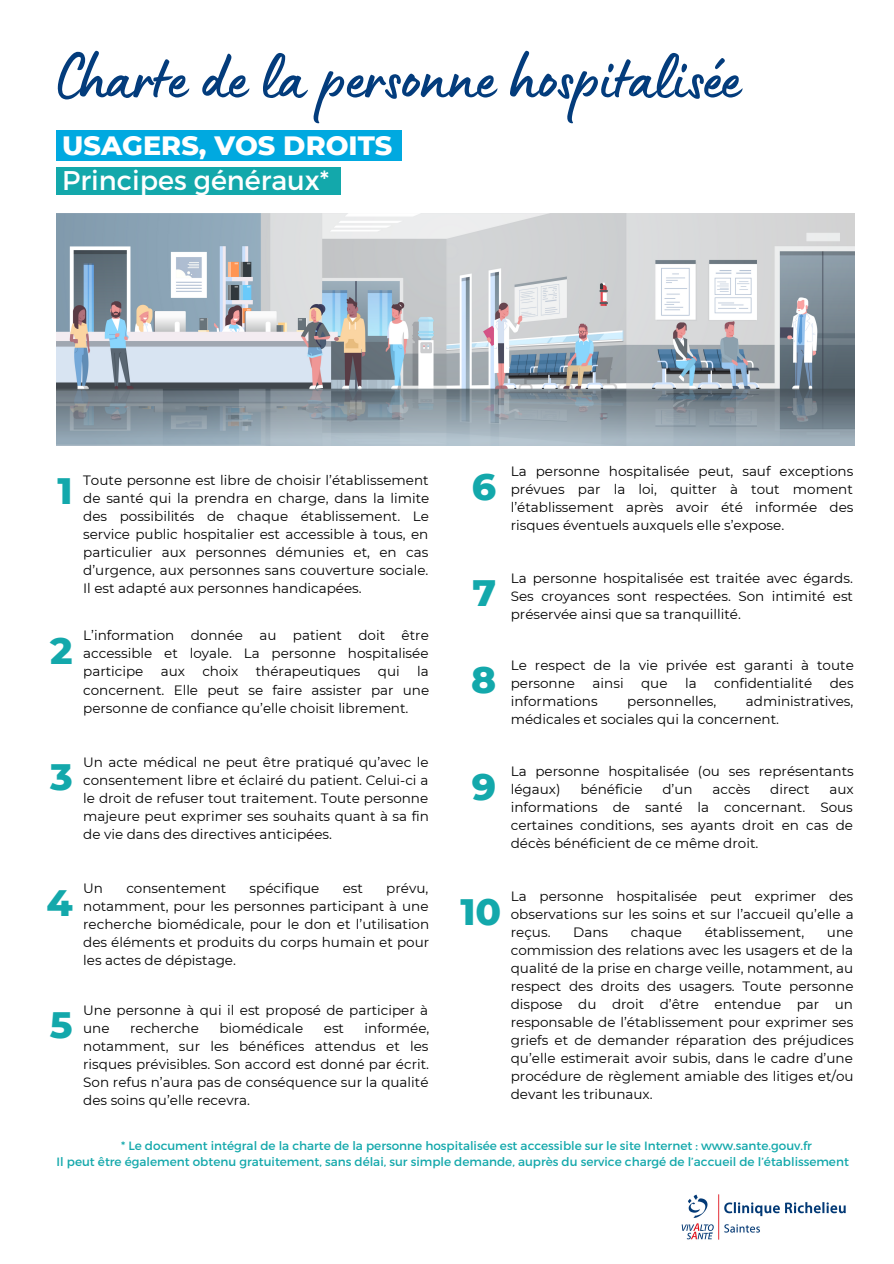
<style>
.page{position:relative;width:894px;height:1264px;background:#fff}
.page>*{position:absolute;margin:0;border:0;box-sizing:border-box;transform-origin:0 0}
.t1{font:66.75px "Lumios Marker";color:#033c7c}
.t2{font:800 37.5px "Montserrat";color:#13a8ab}
.t3{font:27px "Montserrat";color:#fff}
.t4{font:800 27px "Montserrat";color:#fff}
.t5{font:13.5px/18px "Montserrat";color:#000;text-align:justify}
.t6{font:12px/16px "Montserrat";color:#13a8ab}
</style>
<div class="page">
<div style="left:57px;top:130px;width:345px;height:31px;background:#00a9e0"></div>
<div style="left:57px;top:167px;width:284px;height:28px;background:#13a8ab"></div>
<img style="left:57px;top:213px;width:797px;height:232px">
<img style="left:681px;top:1194px;width:165px;height:46px">
<h1 class="t1" style="left:57px;top:56px;width:684px">Charte de la personne hospitalisée</h1>
<h3 class="t4" style="left:62px;top:129px;width:331px">USAGERS, VOS DROITS</h3>
<h3 class="t3" style="left:62px;top:162px;width:268px">Principes généraux*</h3>
<h2 class="t2" style="left:58px;top:468px;width:17px">1</h2>
<h2 class="t2" style="left:50px;top:627px;width:24px">2</h2>
<p class="t5" style="left:83px;top:470px;width:347px">Toute personne est libre de choisir l’établissement de santé qui la prendra en charge, dans la limite des possibilités de chaque établissement. Le service public hospitalier est accessible à tous, en particulier aux personnes démunies et, en cas d’urgence, aux personnes sans couverture sociale.<br>Il est adapté aux personnes handicapées.</p>
<p class="t5" style="left:83px;top:626px;width:347px">L’information donnée au patient doit être accessible et loyale. La personne hospitalisée participe</p>
<p class="t5" style="left:83px;top:662px;width:347px;text-indent:334px">la concernent. Elle peut se faire assister par une personne de confiance qu’elle choisit librement.</p>
<p class="t5" style="left:161px;top:662px;width:26px">aux</p>
<p class="t5" style="left:202px;top:662px;width:38px">choix</p>
<p class="t5" style="left:256px;top:662px;width:106px">thérapeutiques</p>
<p class="t5" style="left:378px;top:662px;width:23px">qui</p>
<h2 class="t2" style="left:50px;top:753px;width:24px">3</h2>
<p class="t5" style="left:83px;top:752px;width:347px">Un acte médical ne peut être pratiqué qu’avec le consentement libre et éclairé du patient. Celui-ci a le droit de refuser tout traitement. Toute personne majeure peut exprimer ses souhaits quant à sa fin de vie dans des directives anticipées.</p>
<h2 class="t2" style="left:46px;top:880px;width:28px">4</h2>
<h2 class="t2" style="left:50px;top:1001px;width:24px">5</h2>
<p class="t5" style="left:83px;top:878px;width:21px">Un</p>
<p class="t5" style="left:126px;top:878px;width:101px">consentement</p>
<p class="t5" style="left:249px;top:878px;width:71px">spécifique</p>
<p class="t5" style="left:342px;top:878px;width:22px">est</p>
<p class="t5" style="left:83px;top:878px;width:347px;text-indent:303px">prévu, notamment, pour les personnes participant à une recherche biomédicale, pour le don et l’utilisation des éléments et produits du corps humain et pour les actes de dépistage.</p>
<p class="t5" style="left:83px;top:1000px;width:346px">Une personne à qui il est proposé de participer à une</p>
<p class="t5" style="left:83px;top:1018px;width:347px;text-indent:281px">informée, notamment, sur les bénéfices attendus et les risques prévisibles. Son accord est donné par écrit.<br>Son refus n’aura pas de conséquence sur la qualité des soins qu’elle recevra.</p>
<p class="t5" style="left:130px;top:1018px;width:70px">recherche</p>
<p class="t5" style="left:219px;top:1018px;width:85px">biomédicale</p>
<p class="t5" style="left:324px;top:1018px;width:22px">est</p>
<h2 class="t2" style="left:471px;top:463px;width:26px">6</h2>
<h2 class="t2" style="left:472px;top:569px;width:25px">7</h2>
<h2 class="t2" style="left:471px;top:657px;width:27px">8</h2>
<h2 class="t2" style="left:471px;top:764px;width:26px">9</h2>
<p class="t5" style="left:510px;top:462px;width:344px">La personne hospitalisée peut, sauf exceptions prévues par la loi, quitter à tout moment l’établissement après avoir été informée des risques éventuels auxquels elle s’expose.</p>
<p class="t5" style="left:510px;top:568px;width:344px">La personne hospitalisée est traitée avec égards.<br>Ses croyances sont respectées. Son intimité est préservée ainsi que sa tranquillité.</p>
<p class="t5" style="left:510px;top:656px;width:344px">Le respect de la vie privée est garanti à toute personne</p>
<p class="t5" style="left:592px;top:674px;width:32px">ainsi</p>
<p class="t5" style="left:641px;top:674px;width:28px">que</p>
<p class="t5" style="left:685px;top:674px;width:13px">la</p>
<p class="t5" style="left:714px;top:674px;width:99px">confidentialité</p>
<p class="t5" style="left:829px;top:674px;width:25px">des</p>
<p class="t5" style="left:510px;top:692px;width:88px">informations</p>
<p class="t5" style="left:627px;top:692px;width:91px">personnelles,</p>
<p class="t5" style="left:510px;top:692px;width:344px;text-indent:235px">administratives, médicales et sociales qui la concernent.</p>
<p class="t5" style="left:510px;top:762px;width:344px">La personne hospitalisée (ou ses représentants légaux)</p>
<p class="t5" style="left:580px;top:780px;width:64px">bénéficie</p>
<p class="t5" style="left:662px;top:780px;width:32px">d’un</p>
<p class="t5" style="left:712px;top:780px;width:39px">accès</p>
<p class="t5" style="left:770px;top:780px;width:41px">direct</p>
<p class="t5" style="left:510px;top:780px;width:344px;text-indent:318px">aux informations de santé la concernant. Sous certaines conditions, ses ayants droit en cas de décès bénéficient de ce même droit.</p>
<h2 class="t2" style="left:460px;top:888px;width:42px">10</h2>
<p class="t5" style="left:510px;top:887px;width:344px">La personne hospitalisée peut exprimer des observations sur les soins et sur l’accueil qu’elle a reçus.</p>
<p class="t5" style="left:573px;top:923px;width:36px">Dans</p>
<p class="t5" style="left:630px;top:923px;width:53px">chaque</p>
<p class="t5" style="left:704px;top:923px;width:101px">établissement,</p>
<p class="t5" style="left:510px;top:923px;width:344px;text-indent:316px">une commission des relations avec les usagers et de la qualité de la prise en charge veille, notamment, au respect des droits des usagers. Toute personne dispose du droit d’être entendue par un responsable de l’établissement pour exprimer ses griefs et de demander réparation des préjudices qu’elle estimerait avoir subis, dans le cadre d’une procédure de règlement amiable des litiges et/ou devant les tribunaux.</p>
<p class="t6" style="left:57px;top:1137px;width:793px;text-indent:64px">* Le document intégral de la charte de la personne hospitalisée est accessible sur le site Internet : www.sante.gouv.fr<br>Il peut être également obtenu gratuitement, sans délai, sur simple demande, auprès du service chargé de l’accueil de l’établissement</p>
</div>
